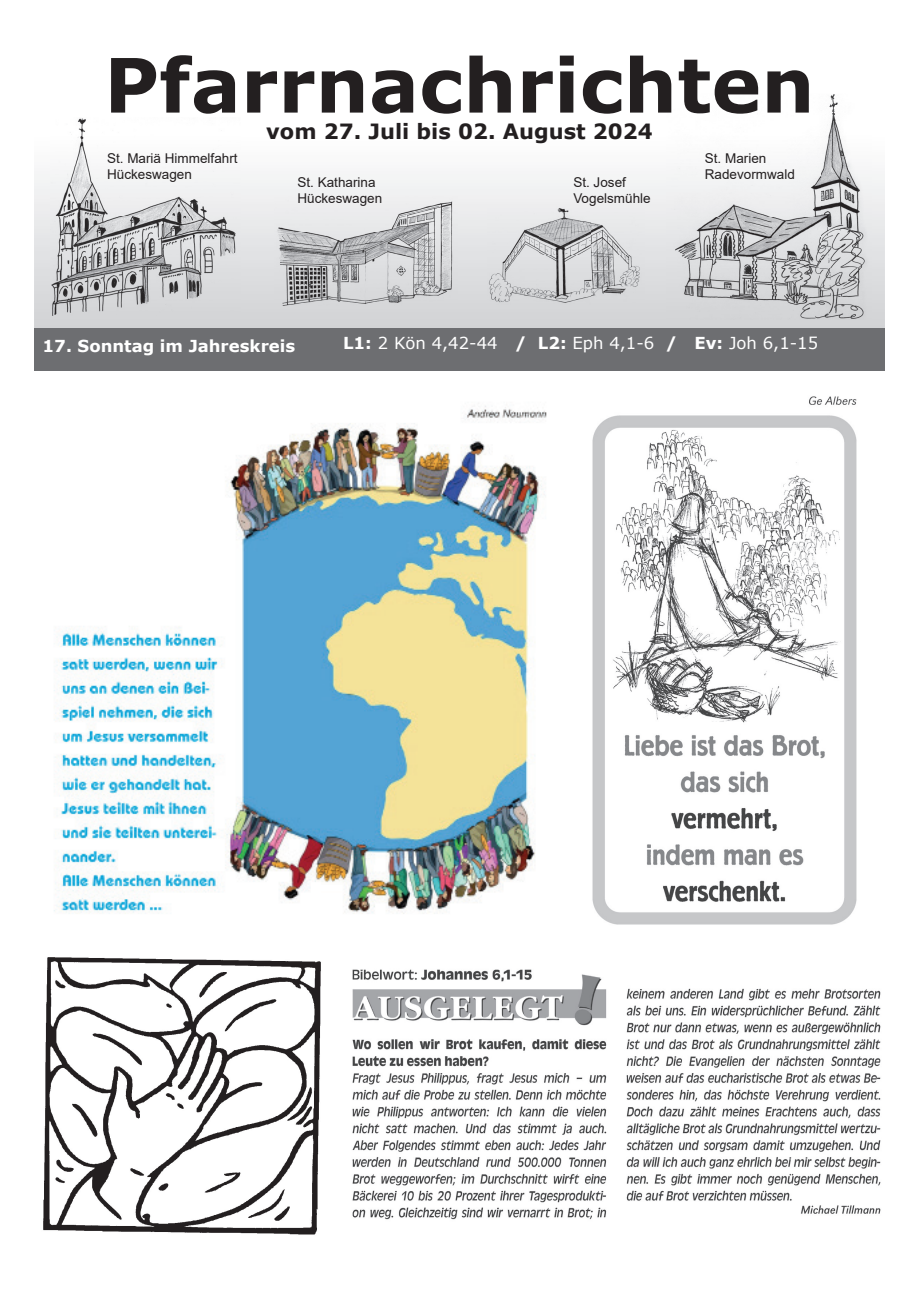
<style>
.page{position:relative;width:919px;height:1289px;background:#fff}
.page>*{position:absolute;margin:0;border:0;box-sizing:border-box;transform-origin:0 0}
.t1{font:700 75px "Verdana";color:#231f20}
.t2{font:700 21px "Verdana";color:#231f20}
.t3{font:16.5px "Verdana";color:#fff}
.t4{font:700 16.5px "Verdana";color:#fff}
.t5{font:13.5px/16.2px "Arial";color:#231f20}
.s1{font-weight:700}
</style>
<div class="page">
<svg style="left:34px;top:174px;width:850px;height:154px"></svg>
<div style="left:34px;top:328px;width:850px;height:43px;background:#6d6e71"></div>
<img style="left:666px;top:94px;width:205px;height:226px">
<img style="left:666px;top:94px;width:142px;height:20px">
<img style="left:487px;top:206px;width:157px;height:99px">
<img style="left:274px;top:196px;width:183px;height:109px">
<img style="left:50px;top:118px;width:190px;height:197px">
<img style="left:54px;top:406px;width:493px;height:508px">
<img style="left:592px;top:396px;width:265px;height:529px">
<img style="left:43px;top:957px;width:278px;height:278px">
<img style="left:352px;top:969px;width:529px;height:251px">
<h1 class="t1" style="left:104px;top:32px;width:712px">Pfarrnachrichten</h1>
<h2 class="t2" style="left:266px;top:117px;width:388px">vom 27. Juli bis 02. August 2024</h2>
<p class="t5" style="left:107px;top:150px;width:132px">St. Mariä Himmelfahrt<br>Hückeswagen</p>
<p class="t5" style="left:704px;top:150px;width:92px">St. Marien<br>Radevormwald</p>
<p class="t5" style="left:297px;top:174px;width:86px">St. Katharina<br>Hückeswagen</p>
<p class="t5" style="left:573px;top:174px;width:79px">St. Josef<br>Vogelsmühle</p>
<p class="t4" style="left:43px;top:334px;width:254px">17. Sonntag im Jahreskreis</p>
<p class="t3" style="left:343px;top:332px;width:476px"><span class="s1">L1:</span> 2 Kön 4,42-44 <span class="s1">/ L2:</span> Eph 4,1-6 <span class="s1">/ Ev:</span> Joh 6,1-15</p>
</div>
